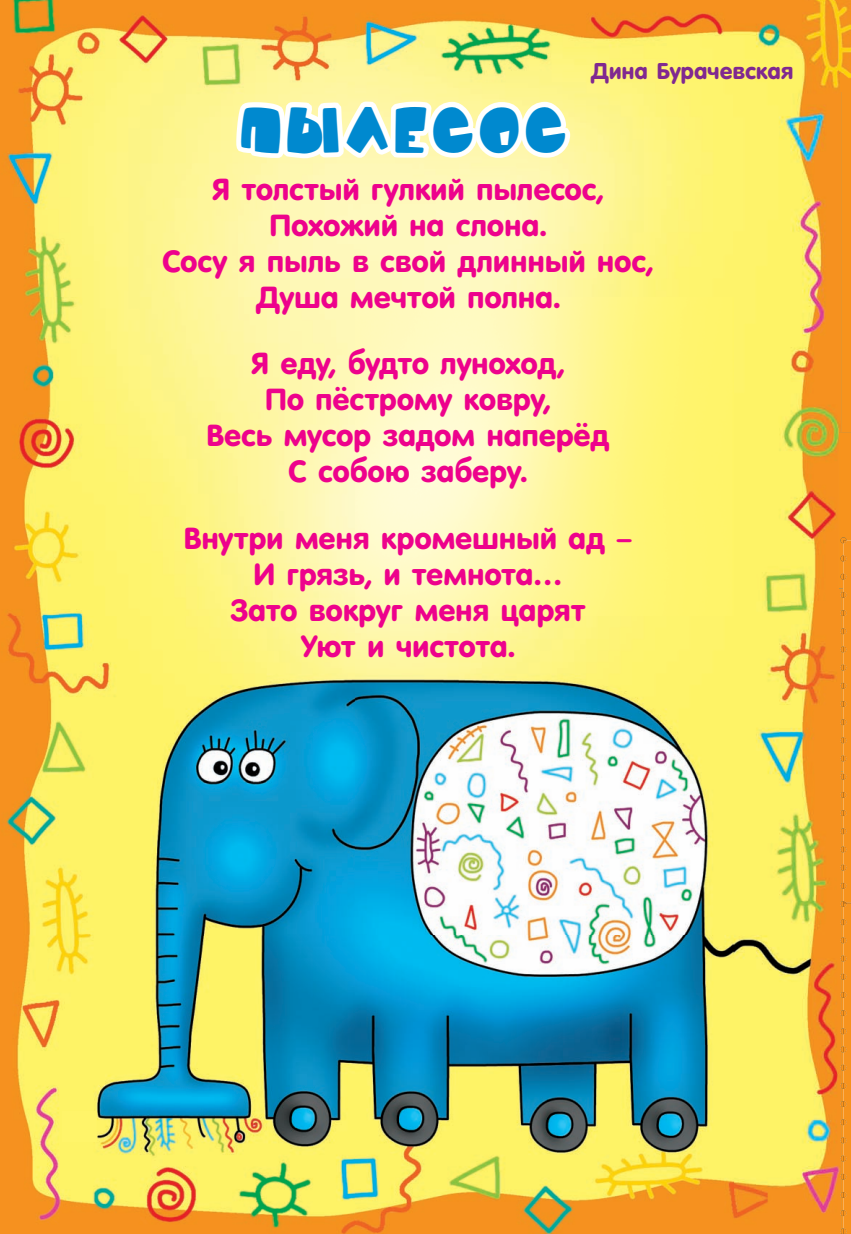
<style>
.page{position:relative;width:851px;height:1234px;background:#fff}
.page>*{position:absolute;margin:0;border:0;box-sizing:border-box;transform-origin:0 0}
.t1{font:48px "Premudry C";letter-spacing:.07em;color:#0089cf}
.t2{font:30px/36px "v Sans Rounded";letter-spacing:-.01em;color:#ed028c;text-align:center}
.t3{font:22.5px "v Sans Rounded";letter-spacing:-.01em;color:#802990}
</style>
<div class="page">
<img style="left:850px;top:92px;width:1px;height:340px">
<svg style="left:850px;top:73px;width:1px;height:19px"></svg>
<img style="left:0;top:0;width:840px;height:1233px">
<img style="left:840px;top:73px;width:10px;height:359px">
<svg style="left:840px;top:73px;width:1px;height:19px"></svg>
<img style="left:838px;top:0;width:12px;height:73px">
<img style="left:838px;top:432px;width:12px;height:156px">
<svg style="left:840px;top:537px;width:11px;height:696px;background:#f19323"></svg>
<img style="left:62px;top:1110px;width:35px;height:31px">
<svg style="left:231px;top:96px;width:61px;height:751px;background:#cbe1a9"></svg>
<svg style="left:277px;top:0;width:300px;height:194px"></svg>
<p class="t1" style="left:240px;top:99px;width:329px">ПЫЛЕСОС</p>
<p class="t3" style="left:590px;top:56px;width:204px">Дина Бурачевская</p>
<p class="t2" style="left:162px;top:171px;width:493px">Я толстый гулкий пылесос,<br>Похожий на слона.<br>Сосу я пыль в свой длинный нос,<br>Душа мечтой полна.</p>
<p class="t2" style="left:206px;top:345px;width:405px">Я еду, будто луноход,<br>По пёстрому ковру,<br>Весь мусор задом наперёд<br>С собою заберу.</p>
<p class="t2" style="left:183px;top:519px;width:450px">Внутри меня кромешный ад –<br>И грязь, и темнота…<br>Зато вокруг меня царят<br>Уют и чистота.</p>
</div>
